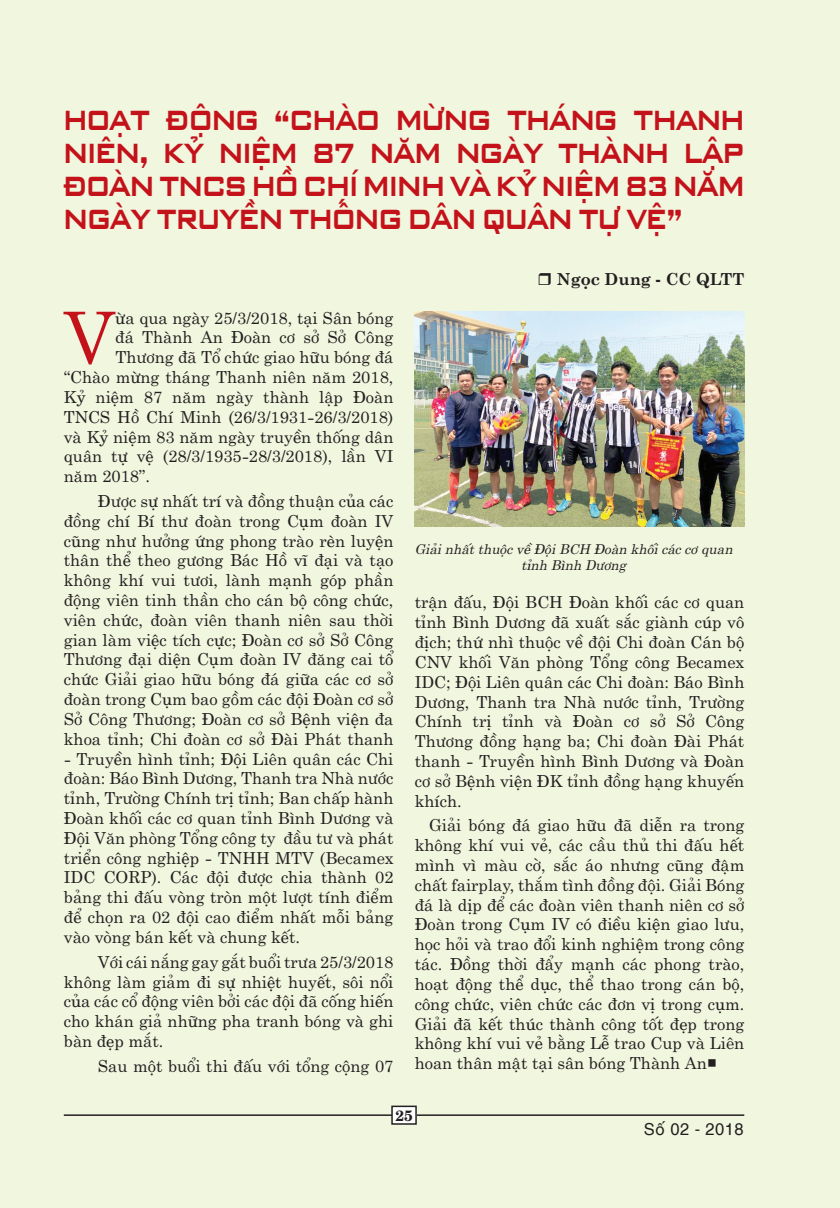
<style>
.page{position:relative;width:840px;height:1208px;background:#f1f6df}
.page>*{position:absolute;margin:0;border:0;box-sizing:border-box;transform-origin:0 0}
.t1{font:71.4px "UTM Centur";color:#c4121a}
.t2{font:700 28.8px/33px "UTM Banque";color:#c4121a;text-align:justify;scale:.83 1}
.t3{font:16.5px/19.8px "UTM Centur";color:#231f20;text-align:justify}
.t4{font:700 16.5px "UTM Centur";color:#231f20}
.t5{font:16.5px "VNI Helve";color:#231f20}
.t6{font:15px "VNI Centur Bold";color:#231f20}
.t7{font:italic 13.5px/16.2px "UTM Centur";color:#231f20;text-align:center}
.s1{font-family:"VNI Helve Bold"}
</style>
<div class="page">
<hr style="left:64px;top:1114px;width:680px;height:2px;background:#231f20">
<div style="left:392px;top:1106px;width:24px;height:18px;background:#fff"></div>
<div style="left:391px;top:1105px;width:26px;height:19px;border:2px solid #231f20"></div>
<img style="left:415px;top:311px;width:329px;height:215px">
<h2 class="t2" style="left:64px;top:102px;width:821px">HOẠT ĐỘNG “CHÀO MỪNG THÁNG THANH NIÊN, KỶ NIỆM 87 NĂM NGÀY THÀNH LẬP ĐOÀN TNCS HỒ CHÍ MINH VÀ KỶ NIỆM 83 NĂM NGÀY TRUYỀN THỐNG DÂN QUÂN TỰ VỆ”</h2>
<h1 class="t1" style="left:64px;top:279px;width:53px">V</h1>
<p class="t3" style="left:115px;top:306px;width:280px">ừa qua ngày 25/3/2018, tại Sân bóng</p>
<p class="t3" style="left:115px;top:325px;width:280px">đá Thành An Đoàn cơ sở Sở Công</p>
<p class="t3" style="left:115px;top:345px;width:280px">Thương đã Tổ chức giao hữu bóng đá</p>
<p class="t3" style="left:64px;top:365px;width:331px">“Chào mừng tháng Thanh niên năm 2018,</p>
<p class="t3" style="left:64px;top:385px;width:331px">Kỷ niệm 87 năm ngày thành lập Đoàn</p>
<p class="t3" style="left:64px;top:405px;width:331px">TNCS Hồ Chí Minh (26/3/1931-26/3/2018)</p>
<p class="t3" style="left:64px;top:424px;width:331px">và Kỷ niệm 83 năm ngày truyền thống dân</p>
<p class="t3" style="left:64px;top:444px;width:331px">quân tự vệ (28/3/1935-28/3/2018), lần VI</p>
<p class="t3" style="left:64px;top:464px;width:88px">năm 2018”.</p>
<p class="t3" style="left:64px;top:489px;width:331px;text-indent:34px">Được sự nhất trí và đồng thuận của các đồng chí Bí thư đoàn trong Cụm đoàn IV cũng như hưởng ứng phong trào rèn luyện thân thể theo gương Bác Hồ vĩ đại và tạo không khí vui tươi, lành mạnh góp phần động viên tinh thần cho cán bộ công chức, viên chức, đoàn viên thanh niên sau thời gian làm việc tích cực; Đoàn cơ sở Sở Công Thương đại diện Cụm đoàn IV đăng cai tổ chức Giải giao hữu bóng đá giữa các cơ sở đoàn trong Cụm bao gồm các đội Đoàn cơ sở Sở Công Thương; Đoàn cơ sở Bệnh viện đa khoa tỉnh; Chi đoàn cơ sở Đài Phát thanh</p>
<p class="t3" style="left:64px;top:746px;width:331px">- Truyền hình tỉnh; Đội Liên quân các Chi đoàn: Báo Bình Dương, Thanh tra Nhà nước tỉnh, Trường Chính trị tỉnh; Ban chấp hành Đoàn khối các cơ quan tỉnh Bình Dương và Đội Văn phòng Tổng công ty đầu tư và phát triển công nghiệp - TNHH MTV (Becamex IDC CORP). Các đội được chia thành 02 bảng thi đấu vòng tròn một lượt tính điểm để chọn ra 02 đội cao điểm nhất mỗi bảng vào vòng bán kết và chung kết.</p>
<p class="t3" style="left:64px;top:949px;width:331px;text-indent:34px">Với cái nắng gay gắt buổi trưa 25/3/2018 không làm giảm đi sự nhiệt huyết, sôi nổi của các cổ động viên bởi các đội đã cống hiến cho khán giả những pha tranh bóng và ghi bàn đẹp mắt.</p>
<p class="t3" style="left:98px;top:1054px;width:297px">Sau một buổi thi đấu với tổng cộng 07</p>
<p class="t4" style="left:557px;top:265px;width:189px">Ngọc Dung - CC QLTT</p>
<p class="t7" style="left:415px;top:539px;width:319px">Giải nhất thuộc về Đội BCH Đoàn khối các cơ quan tỉnh Bình Dương</p>
<p class="t3" style="left:415px;top:590px;width:331px">trận đấu, Đội BCH Đoàn khối các cơ quan tỉnh Bình Dương đã xuất sắc giành cúp vô địch; thứ nhì thuộc về đội Chi đoàn Cán bộ CNV khối Văn phòng Tổng công Becamex IDC; Đội Liên quân các Chi đoàn: Báo Bình Dương, Thanh tra Nhà nước tỉnh, Trường Chính trị tỉnh và Đoàn cơ sở Sở Công Thương đồng hạng ba; Chi đoàn Đài Phát thanh - Truyền hình Bình Dương và Đoàn cơ sở Bệnh viện ĐK tỉnh đồng hạng khuyến khích.</p>
<p class="t3" style="left:415px;top:813px;width:331px;text-indent:14px">Giải bóng đá giao hữu đã diễn ra trong không khí vui vẻ, các cầu thủ thi đấu hết mình vì màu cờ, sắc áo nhưng cũng đậm chất fairplay, thắm tình đồng đội. Giải Bóng đá là dịp để các đoàn viên thanh niên cơ sở Đoàn trong Cụm IV có điều kiện giao lưu, học hỏi và trao đổi kinh nghiệm trong công tác. Đồng thời đẩy mạnh các phong trào, hoạt động thể dục, thể thao trong cán bộ, công chức, viên chức các đơn vị trong cụm.<br>Giải đã kết thúc thành công tốt đẹp trong không khí vui vẻ bằng Lễ trao Cup và Liên hoan thân mật tại sân bóng Thành An<span class="s1">ª</span></p>
<p class="t6" style="left:395px;top:1102px;width:19px">25</p>
<p class="t5" style="left:644px;top:1116px;width:102px">Soá 02 - 2018</p>
</div>
